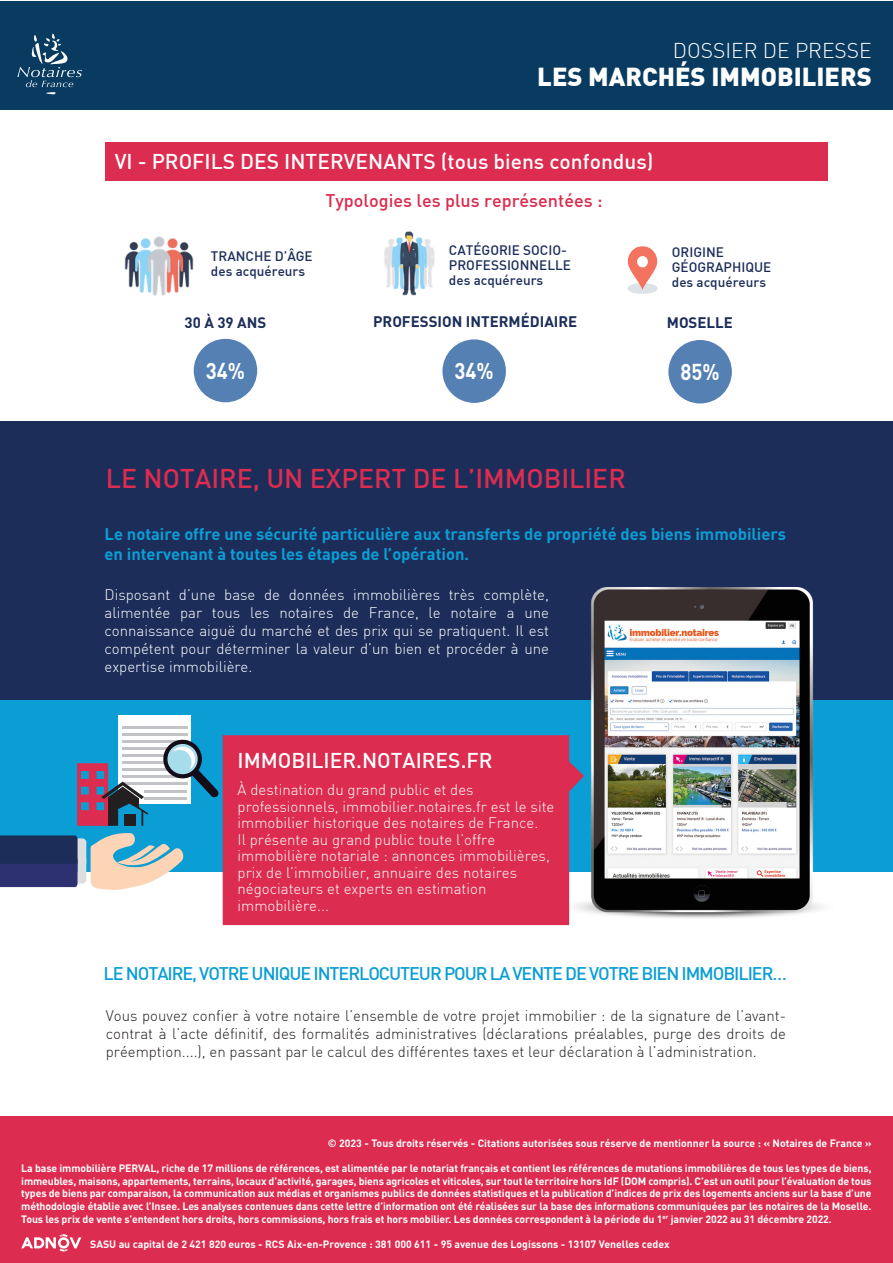
<style>
.page{position:relative;width:893px;height:1263px;background:#fff}
.page>*{position:absolute;margin:0;border:0;box-sizing:border-box;transform-origin:0 0}
.t1{font:500 26.55px "DIN";color:#dc2c4f}
.t2{font:900 25.5px "DIN";color:#fff}
.t3{font:700 22.5px "DIN";color:#fff;scale:.9 1}
.t4{font:500 21px "DIN";color:#fff}
.t5{font:300 21px "DIN";color:#fff}
.t6{font:500 18px "DIN";letter-spacing:-.06em;color:#0b9ed5}
.t7{font:500 18px "DIN";color:#dc2c4f}
.t8{font:700 16.5px/19.5px "DIN";color:#0b9ed5}
.t9{font:300 15px/16.5px "DIN";color:#fff}
.t10{font:300 15px/18px "DIN";color:#231f20;text-align:justify}
.t11{font:700 15px "DIN";color:#1c2d5a}
.t12{font:500 13.5px "DIN";color:#1c2d5a}
.t13{font:700 10.5px/12.6px "DIN";color:#fff;text-align:justify}
</style>
<div class="page">
<div style="left:0;top:1116px;width:893px;height:147px;background:#dc2c4f"></div>
<svg style="left:21px;top:1234px;width:60px;height:17px"></svg>
<div style="left:0;top:421px;width:893px;height:295px;background:#1c2d5a"></div>
<div style="left:0;top:700px;width:892px;height:172px;background:#0b9ed5"></div>
<img style="left:568px;top:588px;width:254px;height:338px">
<svg style="left:0;top:833px;width:184px;height:57px"></svg>
<div style="left:119px;top:715px;width:72px;height:89px;background:#fff"></div>
<hr style="left:122px;top:726px;width:65px;height:2px;background:#c2c3c6">
<hr style="left:122px;top:733px;width:65px;height:2px;background:#c2c3c6">
<hr style="left:122px;top:740px;width:65px;height:2px;background:#c2c3c6">
<hr style="left:122px;top:747px;width:65px;height:2px;background:#c2c3c6">
<hr style="left:122px;top:754px;width:65px;height:3px;background:#c2c3c6">
<hr style="left:122px;top:761px;width:65px;height:3px;background:#c2c3c6">
<hr style="left:122px;top:768px;width:65px;height:3px;background:#c2c3c6">
<hr style="left:122px;top:776px;width:65px;height:2px;background:#c2c3c6">
<hr style="left:122px;top:783px;width:65px;height:2px;background:#c2c3c6">
<hr style="left:145px;top:790px;width:42px;height:2px;background:#c2c3c6">
<hr style="left:145px;top:797px;width:42px;height:2px;background:#c2c3c6">
<svg style="left:161px;top:739px;width:58px;height:59px"></svg>
<svg style="left:77px;top:763px;width:71px;height:63px"></svg>
<div style="left:223px;top:735px;width:361px;height:190px;background:#dc2c4f"></div>
<div style="left:105px;top:142px;width:723px;height:39px;background:#dc2c4f"></div>
<img style="left:124px;top:236px;width:70px;height:60px">
<div style="left:194px;top:339px;width:63px;height:63px;background:#5480b3;border-radius:50%"></div>
<img style="left:384px;top:231px;width:51px;height:65px">
<div style="left:442px;top:339px;width:64px;height:64px;background:#5480b3;border-radius:50%"></div>
<div style="left:0;top:1px;width:893px;height:108px;background:#093a60"></div>
<svg style="left:17px;top:33px;width:65px;height:62px"></svg>
<img style="left:627px;top:246px;width:31px;height:48px">
<div style="left:668px;top:340px;width:64px;height:63px;background:#5480b3;border-radius:50%"></div>
<p class="t5" style="left:673px;top:38px;width:201px">DOSSIER DE PRESSE</p>
<p class="t2" style="left:537px;top:60px;width:336px">LES MARCHÉS IMMOBILIERS</p>
<p class="t4" style="left:115px;top:148px;width:540px">VI - PROFILS DES INTERVENANTS (tous biens confondus)</p>
<p class="t12" style="left:211px;top:247px;width:103px">TRANCHE D’ÂGE</p>
<p class="t12" style="left:211px;top:262px;width:96px">des acquéreurs</p>
<p class="t11" style="left:185px;top:312px;width:83px">30 À 39 ANS</p>
<p class="t3" style="left:206px;top:356px;width:45px">34%</p>
<p class="t7" style="left:325px;top:189px;width:279px">Typologies les plus représentées :</p>
<p class="t12" style="left:449px;top:242px;width:119px">CATÉGORIE SOCIO-</p>
<p class="t12" style="left:449px;top:257px;width:123px">PROFESSIONNELLE</p>
<p class="t12" style="left:449px;top:272px;width:96px">des acquéreurs</p>
<p class="t11" style="left:373px;top:312px;width:206px">PROFESSION INTERMÉDIAIRE</p>
<p class="t3" style="left:455px;top:356px;width:45px">34%</p>
<p class="t12" style="left:672px;top:243px;width:54px">ORIGINE</p>
<p class="t12" style="left:672px;top:258px;width:101px">GÉOGRAPHIQUE</p>
<p class="t12" style="left:672px;top:273px;width:96px">des acquéreurs</p>
<p class="t11" style="left:667px;top:312px;width:68px">MOSELLE</p>
<p class="t3" style="left:681px;top:357px;width:45px">85%</p>
<p class="t1" style="left:106px;top:461px;width:521px">LE NOTAIRE, UN EXPERT DE L’IMMOBILIER</p>
<p class="t8" style="left:105px;top:524px;width:683px">Le notaire offre une sécurité particulière aux transferts de propriété des biens immobiliers en intervenant à toutes les étapes de l’opération.</p>
<p class="t9" style="left:105px;top:586px;width:446px;line-height:18px;text-align:justify">Disposant d’une base de données immobilières très complète, alimentée par tous les notaires de France, le notaire a une connaissance aiguë du marché et des prix qui se pratiquent. Il est compétent pour déterminer la valeur d’un bien et procéder à une expertise immobilière.</p>
<p class="t4" style="left:238px;top:747px;width:256px">IMMOBILIER.NOTAIRES.FR</p>
<p class="t9" style="left:238px;top:781px;width:318px">À destination du grand public et des professionnels, immobilier.notaires.fr est le site immobilier historique des notaires de France.</p>
<p class="t9" style="left:238px;top:831px;width:314px">Il présente au grand public toute l’offre immobilière notariale : annonces immobilières, prix de l’immobilier, annuaire des notaires négociateurs et experts en estimation immobilière...</p>
<p class="t6" style="left:104px;top:962px;width:685px">LE NOTAIRE, VOTRE UNIQUE INTERLOCUTEUR POUR LA VENTE DE VOTRE BIEN IMMOBILIER…</p>
<p class="t10" style="left:106px;top:1006px;width:682px">Vous pouvez confier à votre notaire l’ensemble de votre projet immobilier : de la signature de l’avant&shy;contrat à l’acte définitif, des formalités administratives (déclarations préalables, purge des droits de préemption....), en passant par le calcul des différentes taxes et leur déclaration à l’administration.</p>
<p class="t13" style="left:328px;top:1137px;width:545px">© 2023 - Tous droits réservés - Citations autorisées sous réserve de mentionner la source : « Notaires de France »</p>
<p class="t13" style="left:21px;top:1162px;width:852px">La base immobilière PERVAL, riche de 17 millions de références, est alimentée par le notariat français et contient les références de mutations immobilières de tous les types de biens, immeubles, maisons, appartements, terrains, locaux d’activité, garages, biens agricoles et viticoles, sur tout le territoire hors IdF (DOM compris). C’est un outil pour l’évaluation de tous types de biens par comparaison, la communication aux médias et organismes publics de données statistiques et la publication d’indices de prix des logements anciens sur la base d’une méthodologie établie avec l’Insee. Les analyses contenues dans cette lettre d’information ont été réalisées sur la base des informations communiquées par les notaires de la Moselle.<br>Tous les prix de vente s’entendent hors droits, hors commissions, hors frais et hors mobilier. Les données correspondent à la période du 1<sup>er</sup> janvier 2022 au 31 décembre 2022.</p>
<p class="t13" style="left:90px;top:1237px;width:581px">SASU au capital de 2 421 820 euros - RCS Aix-en-Provence : 381 000 611 - 95 avenue des Logissons - 13107 Venelles cedex</p>
</div>
